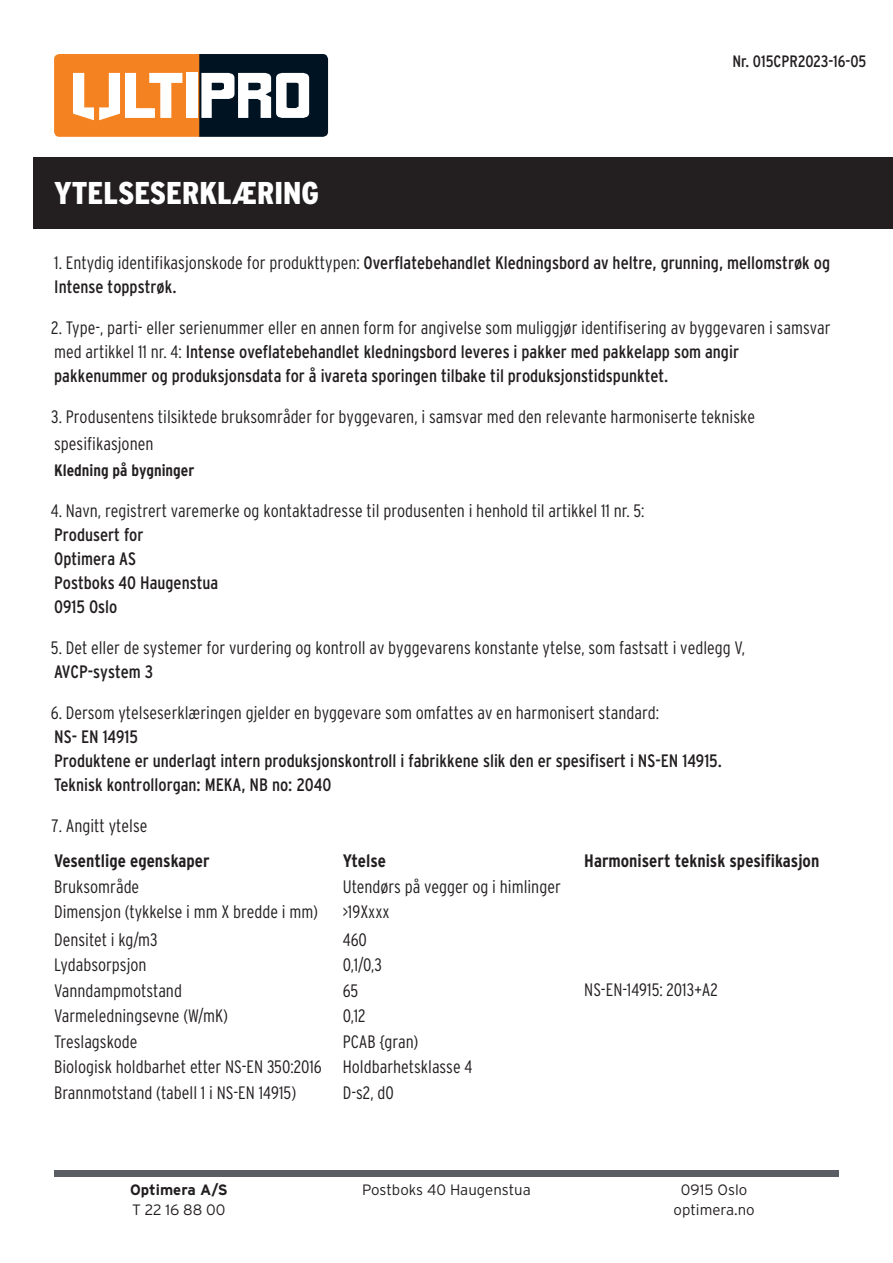
<style>
.page{position:relative;width:893px;height:1263px;background:#fff}
.page>*{position:absolute;margin:0;border:0;box-sizing:border-box;transform-origin:0 0}
.Overskrift_hvit{font:900 31.5px "Interstate Condensed";color:#fff}
.mengdetekst{font:300 18px/24px "Interstate Condensed";color:#231f20}
.mengdetekst-2{font:18px/24px "Interstate Condensed";color:#231f20}
.t1{font:700 18px "Interstate Condensed";color:#231f20}
.mengdetekst-3{font:700 16.5px "Interstate Condensed";color:#231f20}
.mengdetekst-4{font:16.5px "Interstate Condensed";color:#231f20}
.t2{font:300 15px "Interstate";color:#231f20}
.t3{font:700 15px "Interstate";color:#231f20}
.s1{font-weight:300}
.s2{font-weight:400}
</style>
<div class="page">
<div style="left:54px;top:1170px;width:785px;height:7px;background:#5a5e64"></div>
<div style="left:33px;top:157px;width:860px;height:72px;background:#231f20"></div>
<svg style="left:54px;top:54px;width:274px;height:83px"></svg>
<p class="Overskrift_hvit" style="left:54px;top:175px;width:267px">YTELSESERKLÆRING</p>
<p class="mengdetekst-4" style="left:732px;top:52px;width:135px">Nr. 015CPR2023-16-05</p>
<p class="mengdetekst-2" style="left:54px;top:251px;width:777px"><span class="s1">1. Entydig identifikasjonskode for produkttypen:</span> Overflatebehandlet Kledningsbord av heltre, grunning, mellomstrøk og<br>Intense toppstrøk.</p>
<p class="mengdetekst-2" style="left:51px;top:316px;width:781px"><span class="s1">2. Type-, parti- eller serienummer eller en annen form for angivelse som muliggjør identifisering av byggevaren i samsvar med artikkel 11 nr. 4:</span> Intense oveflatebehandlet kledningsbord leveres i pakker med pakkelapp som angir pakkenummer og produksjonsdata for å ivareta sporingen tilbake til produksjonstidspunktet.</p>
<p class="mengdetekst" style="left:51px;top:403px;width:705px;line-height:27.2px">3. Produsentens tilsiktede bruksområder for byggevaren, i samsvar med den relevante harmoniserte tekniske spesifikasjonen</p>
<p class="mengdetekst-3" style="left:54px;top:461px;width:142px">Kledning på bygninger</p>
<p class="mengdetekst" style="left:51px;top:498px;width:595px">4. Navn, registrert varemerke og kontaktadresse til produsenten i henhold til artikkel 11 nr. 5:<br><span class="s2">Produsert for<br>Optimera AS<br>Postboks 40 Haugenstua<br>0915 Oslo</span></p>
<p class="mengdetekst" style="left:51px;top:635px;width:696px">5. Det eller de systemer for vurdering og kontroll av byggevarens konstante ytelse, som fastsatt i vedlegg V,<br><span class="s2">AVCP-system 3</span></p>
<p class="mengdetekst-2" style="left:51px;top:700px;width:673px"><span class="s1">6. Dersom ytelseserklæringen gjelder en byggevare som omfattes av en harmonisert standard:<br></span>NS- EN 14915<br>Produktene er underlagt intern produksjonskontroll i fabrikkene slik den er spesifisert i NS-EN 14915.<br>Teknisk kontrollorgan: MEKA, NB no: 2040</p>
<p class="mengdetekst" style="left:51px;top:813px;width:98px">7. Angitt ytelse</p>
<p class="t1" style="left:54px;top:851px;width:157px">Vesentlige egenskaper</p>
<p class="t1" style="left:343px;top:851px;width:45px">Ytelse</p>
<p class="t1" style="left:584px;top:851px;width:237px">Harmonisert teknisk spesifikasjon</p>
<p class="mengdetekst" style="left:54px;top:874px;width:87px">Bruksområde</p>
<p class="mengdetekst" style="left:343px;top:874px;width:220px">Utendørs på vegger og i himlinger</p>
<p class="mengdetekst" style="left:54px;top:899px;width:265px">Dimensjon (tykkelse i mm X bredde i mm)</p>
<p class="mengdetekst" style="left:343px;top:899px;width:48px">&gt;19Xxxx</p>
<p class="mengdetekst" style="left:54px;top:927px;width:105px">Densitet i kg/m3</p>
<p class="mengdetekst" style="left:343px;top:927px;width:26px">460</p>
<p class="mengdetekst" style="left:54px;top:953px;width:94px">Lydabsorpsjon</p>
<p class="mengdetekst" style="left:343px;top:953px;width:41px">0,1/0,3</p>
<p class="mengdetekst" style="left:54px;top:978px;width:129px">Vanndampmotstand</p>
<p class="mengdetekst" style="left:343px;top:978px;width:17px">65</p>
<p class="mengdetekst" style="left:54px;top:1004px;width:175px">Varmeledningsevne (W/mK)</p>
<p class="mengdetekst" style="left:343px;top:1004px;width:24px">0,12</p>
<p class="mengdetekst" style="left:54px;top:1029px;width:85px">Treslagskode</p>
<p class="mengdetekst" style="left:343px;top:1029px;width:77px">PCAB {gran)</p>
<p class="mengdetekst" style="left:54px;top:1055px;width:269px">Biologisk holdbarhet etter NS-EN 350:2016</p>
<p class="mengdetekst" style="left:343px;top:1055px;width:131px">Holdbarhetsklasse 4</p>
<p class="mengdetekst" style="left:54px;top:1080px;width:244px">Brannmotstand (tabell 1 i NS-EN 14915)</p>
<p class="mengdetekst" style="left:343px;top:1080px;width:53px">D-s2, d0</p>
<p class="mengdetekst" style="left:584px;top:977px;width:135px">NS-EN-14915: 2013+A2</p>
<p class="t3" style="left:130px;top:1181px;width:99px">Optimera A/S</p>
<p class="t2" style="left:362px;top:1181px;width:170px">Postboks 40 Haugenstua</p>
<p class="t2" style="left:681px;top:1181px;width:68px">0915 Oslo</p>
<p class="t2" style="left:132px;top:1201px;width:95px">T 22 16 88 00</p>
<p class="t2" style="left:673px;top:1201px;width:83px">optimera.no</p>
</div>
